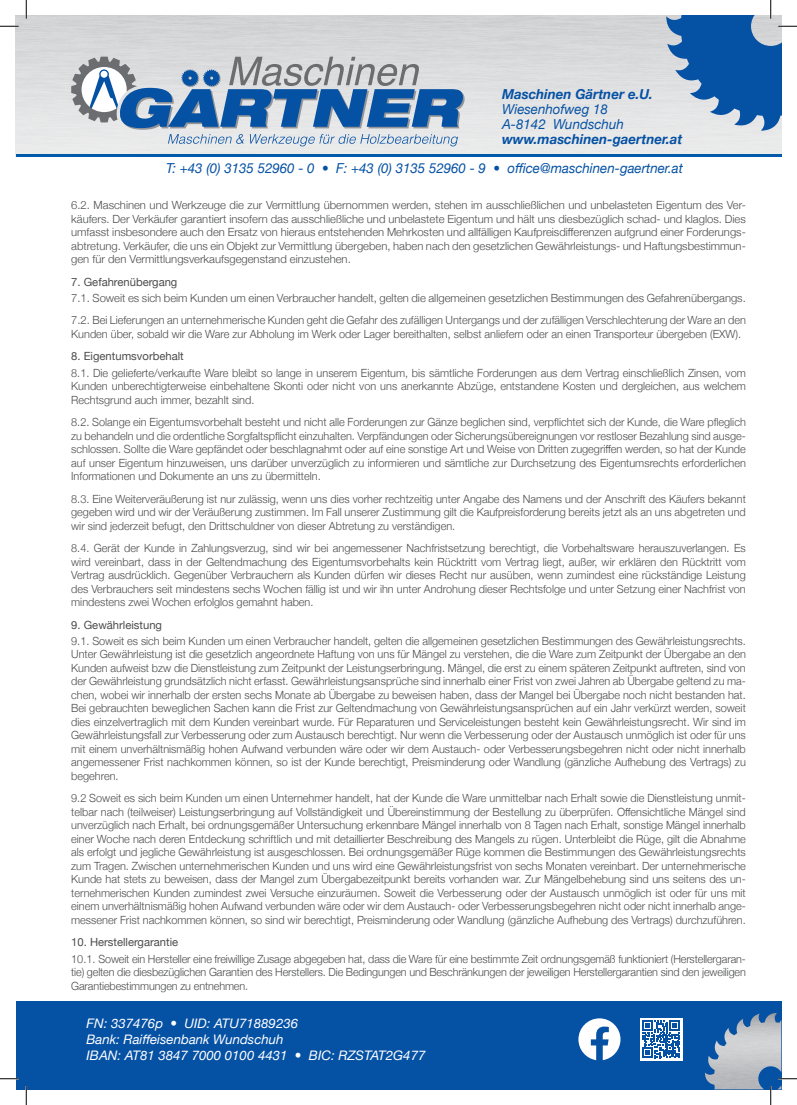
<style>
.page{position:relative;width:797px;height:1105px;background:#fff}
.page>*{position:absolute;margin:0;border:0;box-sizing:border-box;transform-origin:0 0}
.t1{font:italic 13.75px "Helvetica Neue";color:#0551a4}
.t2{font:italic 700 13.75px "Helvetica Neue";color:#0551a4}
.t3{font:italic 13.12px "Helvetica Neue";color:#fff}
.t4{font:300 11.25px/13.5px "Helvetica Neue";color:#4b4c4d;text-align:justify}
.t5{font:11.25px "Helvetica Neue";color:#4b4c4d}
.s1{font-size:13.75px}
</style>
<div class="page">
<div style="left:16px;top:1001px;width:765px;height:88px;background:#0551a4"></div>
<hr style="left:16px;top:154px;width:765px;height:3px;background:#015aaa">
<img style="left:705px;top:1013px;width:76px;height:76px">
<svg style="left:578px;top:1018px;width:42px;height:42px"></svg>
<div style="left:640px;top:1018px;width:42px;height:42px;background:#fff"></div>
<svg style="left:642px;top:1020px;width:38px;height:38px"></svg>
<svg style="left:71px;top:57px;width:393px;height:89px;background:#95acc5"></svg>
<svg style="left:0;top:25px;width:19px;height:2px"></svg>
<svg style="left:0;top:1078px;width:19px;height:1px"></svg>
<svg style="left:778px;top:1078px;width:19px;height:1px"></svg>
<svg style="left:25px;top:0;width:2px;height:19px"></svg>
<svg style="left:25px;top:1086px;width:2px;height:19px"></svg>
<svg style="left:666px;top:0;width:131px;height:131px"></svg>
<svg style="left:770px;top:1086px;width:1px;height:19px"></svg>
<p class="t2" style="left:502px;top:83px;width:152px">Maschinen Gärtner e.U.</p>
<p class="t1" style="left:502px;top:99px;width:107px">Wiesenhofweg 18</p>
<p class="t1" style="left:502px;top:114px;width:123px">A-8142 Wundschuh</p>
<p class="t2" style="left:502px;top:128px;width:182px">www.maschinen-gaertner.at</p>
<p class="t1" style="left:166px;top:158px;width:518px">T: +43 (0) 3135 52960 - 0 • F: +43 (0) 3135 52960 - 9 • office@maschinen-gaertner.at</p>
<p class="t4" style="left:71px;top:197px;width:676px">6.2. Maschinen und Werkzeuge die zur Vermittlung übernommen werden, stehen im ausschließlichen und unbelasteten Eigentum des Ver&shy;käufers. Der Verkäufer garantiert insofern das ausschließliche und unbelastete Eigentum und hält uns diesbezüglich schad- und klaglos. Dies umfasst insbesondere auch den Ersatz von hieraus entstehenden Mehrkosten und allfälligen Kaufpreisdifferenzen aufgrund einer Forderungs&shy;abtretung. Verkäufer, die uns ein Objekt zur Vermittlung übergeben, haben nach den gesetzlichen Gewährleistungs- und Haftungsbestimmun&shy;gen für den Vermittlungsverkaufsgegenstand einzustehen.</p>
<p class="t5" style="left:71px;top:273px;width:108px">7. Gefahrenübergang</p>
<p class="t4" style="left:71px;top:290px;width:676px">7.1. Soweit es sich beim Kunden um einen Verbraucher handelt, gelten die allgemeinen gesetzlichen Bestimmungen des Gefahrenübergangs.</p>
<p class="t4" style="left:71px;top:313px;width:676px">7.2. Bei Lieferungen an unternehmerische Kunden geht die Gefahr des zufälligen Untergangs und der zufälligen Verschlechterung der Ware an den<br>Kunden über, sobald wir die Ware zur Abholung im Werk oder Lager bereithalten, selbst anliefern oder an einen Transporteur übergeben (EXW).</p>
<p class="t5" style="left:71px;top:348px;width:114px">8. Eigentumsvorbehalt</p>
<p class="t4" style="left:71px;top:365px;width:676px">8.1. Die gelieferte/verkaufte Ware bleibt so lange in unserem Eigentum, bis sämtliche Forderungen aus dem Vertrag einschließlich Zinsen, vom Kunden unberechtigterweise einbehaltene Skonti oder nicht von uns anerkannte Abzüge, entstandene Kosten und dergleichen, aus welchem Rechtsgrund auch immer, bezahlt sind.</p>
<p class="t4" style="left:71px;top:414px;width:676px">8.2. Solange ein Eigentumsvorbehalt besteht und nicht alle Forderungen zur Gänze beglichen sind, verpflichtet sich der Kunde, die Ware pfleglich zu behandeln und die ordentliche Sorgfaltspflicht einzuhalten. Verpfändungen oder Sicherungsübereignungen vor restloser Bezahlung sind ausge&shy;schlossen. Sollte die Ware gepfändet oder beschlagnahmt oder auf eine sonstige Art und Weise von Dritten zugegriffen werden, so hat der Kunde auf unser Eigentum hinzuweisen, uns darüber unverzüglich zu informieren und sämtliche zur Durchsetzung des Eigentumsrechts erforderlichen Informationen und Dokumente an uns zu übermitteln.</p>
<p class="t4" style="left:71px;top:491px;width:676px">8.3. Eine Weiterveräußerung ist nur zulässig, wenn uns dies vorher rechtzeitig unter Angabe des Namens und der Anschrift des Käufers bekannt gegeben wird und wir der Veräußerung zustimmen. Im Fall unserer Zustimmung gilt die Kaufpreisforderung bereits jetzt als an uns abgetreten und wir sind jederzeit befugt, den Drittschuldner von dieser Abtretung zu verständigen.</p>
<p class="t4" style="left:71px;top:540px;width:676px">8.4. Gerät der Kunde in Zahlungsverzug, sind wir bei angemessener Nachfristsetzung berechtigt, die Vorbehaltsware herauszuverlangen. Es wird vereinbart, dass in der Geltendmachung des Eigentumsvorbehalts kein Rücktritt vom Vertrag liegt, außer, wir erklären den Rücktritt vom Vertrag ausdrücklich. Gegenüber Verbrauchern als Kunden dürfen wir dieses Recht nur ausüben, wenn zumindest eine rückständige Leistung des Verbrauchers seit mindestens sechs Wochen fällig ist und wir ihn unter Androhung dieser Rechtsfolge und unter Setzung einer Nachfrist von mindestens zwei Wochen erfolglos gemahnt haben.</p>
<p class="t5" style="left:71px;top:616px;width:92px">9. Gewährleistung</p>
<p class="t4" style="left:71px;top:633px;width:676px">9.1. Soweit es sich beim Kunden um einen Verbraucher handelt, gelten die allgemeinen gesetzlichen Bestimmungen des Gewährleistungsrechts.<br>Unter Gewährleistung ist die gesetzlich angeordnete Haftung von uns für Mängel zu verstehen, die die Ware zum Zeitpunkt der Übergabe an den Kunden aufweist bzw die Dienstleistung zum Zeitpunkt der Leistungserbringung. Mängel, die erst zu einem späteren Zeitpunkt auftreten, sind von der Gewährleistung grundsätzlich nicht erfasst. Gewährleistungsansprüche sind innerhalb einer Frist von zwei Jahren ab Übergabe geltend zu ma&shy;chen, wobei wir innerhalb der ersten sechs Monate ab Übergabe zu beweisen haben, dass der Mangel bei Übergabe noch nicht bestanden hat.<br>Bei gebrauchten beweglichen Sachen kann die Frist zur Geltendmachung von Gewährleistungsansprüchen auf ein Jahr verkürzt werden, soweit dies einzelvertraglich mit dem Kunden vereinbart wurde. Für Reparaturen und Serviceleistungen besteht kein Gewährleistungsrecht. Wir sind im Gewährleistungsfall zur Verbesserung oder zum Austausch berechtigt. Nur wenn die Verbesserung oder der Austausch unmöglich ist oder für uns mit einem unverhältnismäßig hohen Aufwand verbunden wäre oder wir dem Austauch- oder Verbesserungsbegehren nicht oder nicht innerhalb angemessener Frist nachkommen können, so ist der Kunde berechtigt, Preisminderung oder Wandlung (gänzliche Aufhebung des Vertrags) zu begehren.</p>
<p class="t4" style="left:71px;top:791px;width:676px">9.2 Soweit es sich beim Kunden um einen Unternehmer handelt, hat der Kunde die Ware unmittelbar nach Erhalt sowie die Dienstleistung unmit&shy;telbar nach (teilweiser) Leistungserbringung auf Vollständigkeit und Übereinstimmung der Bestellung zu überprüfen. Offensichtliche Mängel sind unverzüglich nach Erhalt, bei ordnungsgemäßer Untersuchung erkennbare Mängel innerhalb von 8 Tagen nach Erhalt, sonstige Mängel innerhalb einer Woche nach deren Entdeckung schriftlich und mit detaillierter Beschreibung des Mangels zu rügen. Unterbleibt die Rüge, gilt die Abnahme als erfolgt und jegliche Gewährleistung ist ausgeschlossen. Bei ordnungsgemäßer Rüge kommen die Bestimmungen des Gewährleistungsrechts zum Tragen. Zwischen unternehmerischen Kunden und uns wird eine Gewährleistungsfrist von sechs Monaten vereinbart. Der unternehmerische Kunde hat stets zu beweisen, dass der Mangel zum Übergabezeitpunkt bereits vorhanden war. Zur Mängelbehebung sind uns seitens des un&shy;ternehmerischen Kunden zumindest zwei Versuche einzuräumen. Soweit die Verbesserung oder der Austausch unmöglich ist oder für uns mit einem unverhältnismäßig hohen Aufwand verbunden wäre oder wir dem Austauch- oder Verbesserungsbegehren nicht oder nicht innerhalb ange&shy;messener Frist nachkommen können, so sind wir berechtigt, Preisminderung oder Wandlung (gänzliche Aufhebung des Vertrags) durchzuführen.</p>
<p class="t5" style="left:71px;top:934px;width:108px">10. Herstellergarantie</p>
<p class="t4" style="left:71px;top:951px;width:676px">10.1. Soweit ein Hersteller eine freiwillige Zusage abgegeben hat, dass die Ware für eine bestimmte Zeit ordnungsgemäß funktioniert (Herstellergaran&shy;tie) gelten die diesbezüglichen Garantien des Herstellers. Die Bedingungen und Beschränkungen der jeweiligen Herstellergarantien sind den jeweiligen Garantiebestimmungen zu entnehmen.</p>
<p class="t3" style="left:86px;top:1014px;width:213px">FN: 337476p <span class="s1">•</span> UID: ATU71889236</p>
<p class="t3" style="left:86px;top:1029px;width:198px">Bank: Raiffeisenbank Wundschuh</p>
<p class="t3" style="left:86px;top:1046px;width:340px">IBAN: AT81 3847 7000 0100 4431 <span class="s1">•</span> BIC: RZSTAT2G477</p>
</div>
